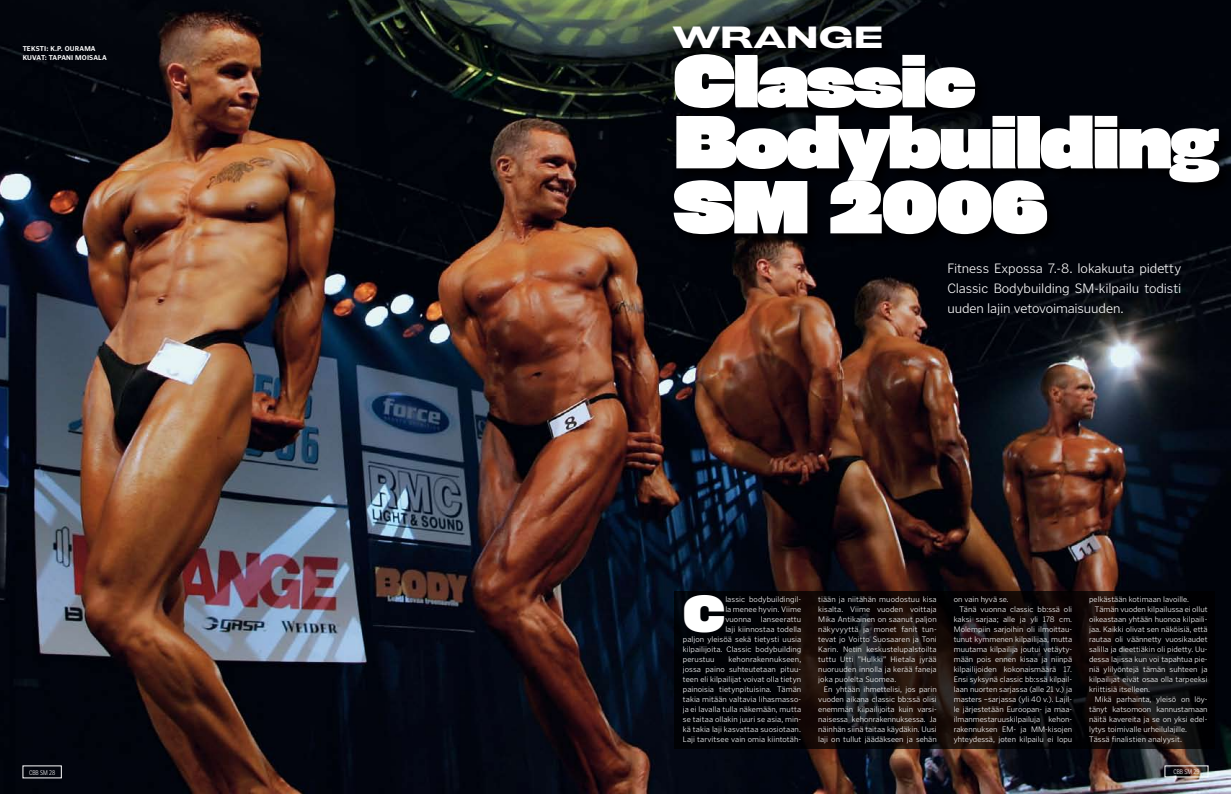
<style>
.page{position:relative;width:1231px;height:794px;background:#fff}
.page>*{position:absolute;margin:0;border:0;box-sizing:border-box;transform-origin:0 0}
.t1{font:900 66.2px/61px "Rhode";letter-spacing:-.05em;color:#fff}
.t2{font:900 66px "Rhode";color:#fff}
.t3{font:700 46.1px "Rhode";color:#fff}
.t4{font:600 expanded 27.5px "Rhode";letter-spacing:-.045em;color:#fff}
.t5{font:300 14px/20px "Poynter Gothic Text";letter-spacing:-.01em;color:#fff;text-align:justify}
.t6{font:300 8.2px/10px "Poynter Gothic Text";color:#fff;text-align:justify}
.t7{font:700 7px/9px "Poynter Gothic Text";letter-spacing:.02em;color:#fff}
.t8{font:300 condensed 7px "Poynter Gothic Text";color:#fff}
.s1{font-size:66.2px}
</style>
<div class="page">
<img style="left:0;top:0;width:1230px;height:794px">
<div style="left:674px;top:27px;width:556px;height:221px;background:#000208"></div>
<svg style="left:674px;top:590px;width:540px;height:158px;background:#0c0909"></svg>
<p class="t7" style="left:23px;top:44px;width:85px">TEKSTI: K.P. OURAMA<br>KUVAT: TAPANIM OISALA</p>
<h3 class="t4" style="left:673px;top:19px;width:212px">WRANGE</h3>
<h1 class="t1" style="left:673px;top:50px;width:547px">Classic<br>Bodybuilding</h1>
<h2 class="t2" style="left:673px;top:165px;width:376px"><span class="s1">SM</span> 2006</h2>
<h3 class="t5" style="left:947px;top:258px;width:235px">Fitness Expossa 7.-8. lokakuuta pidetty Classic Bodybuilding SM-kilpailu todisti uuden lajin vetovoimaisuuden.</h3>
<h3 class="t3" style="left:682px;top:584px;width:44px">C</h3>
<p class="t6" style="left:725px;top:594px;width:77px">lassic bodybuildingil-</p>
<p class="t6" style="left:725px;top:604px;width:77px">la menee hyvin. Viime</p>
<p class="t6" style="left:725px;top:614px;width:77px">vuonna lanseerattu</p>
<p class="t6" style="left:725px;top:624px;width:77px">laji kiinnostaa todella</p>
<p class="t6" style="left:682px;top:634px;width:120px">paljon yleisöä sekä tietysti uusia</p>
<p class="t6" style="left:682px;top:644px;width:120px">kilpailijoita. Classic bodybuilding</p>
<p class="t6" style="left:682px;top:654px;width:33px">perustuu</p>
<p class="t6" style="left:682px;top:654px;width:120px;text-indent:46px">kehonrakennukseen, jossa paino suhteutetaan pituu&shy;teen eli kilpailijat voivat olla tietyn painoisia tietynpituisina. Tämän takia mitään valtavia lihasmasso&shy;ja ei lavalla tulla näkemään, mutta se taitaa ollakin juuri se asia, min&shy;kä takia laji kasvattaa suosiotaan.<br>Laji tarvitsee vain omia kiintotäh-</p>
<p class="t6" style="left:818px;top:594px;width:120px">tiään ja niitähän muodostuu kisa kisalta. Viime vuoden voittaja Mika Antikainen on saanut paljon näkyvyyttä ja monet fanit tun&shy;tevat jo Voitto Suosaaren ja Toni Karin. Netin keskustelupalstoilta tuttu Utti ”Hulkki” Hietala jyrää nuoruuden innolla ja kerää faneja joka puolelta Suomea.</p>
<p class="t6" style="left:818px;top:684px;width:120px;text-indent:6px">En yhtään ihmettelisi, jos parin vuoden aikana classic bb:ssä olisi enemmän kilpailijoita kuin varsi&shy;naisessa kehonrakennuksessa. Ja näinhän siinä taitaa käydäkin. Uusi laji on tullut jäädäkseen ja sehän</p>
<p class="t6" style="left:953px;top:594px;width:56px">on vain hyvä se.</p>
<p class="t6" style="left:959px;top:604px;width:114px">Tänä vuonna classic bb:ssä oli</p>
<p class="t6" style="left:953px;top:614px;width:120px">kaksi sarjaa; alle ja yli 178 cm.</p>
<p class="t6" style="left:953px;top:624px;width:120px">Molempiin sarjoihin oli ilmoittau-</p>
<p class="t6" style="left:953px;top:634px;width:120px">tunut kymmenen kilpailijaa, mutta</p>
<p class="t6" style="left:953px;top:644px;width:120px">muutama kilpailija joutui vetäyty-</p>
<p class="t6" style="left:953px;top:654px;width:120px">mään pois ennen kisaa ja niinpä</p>
<p class="t6" style="left:953px;top:664px;width:120px">kilpailijoiden kokonaismäärä 17.</p>
<p class="t6" style="left:953px;top:674px;width:120px">Ensi syksynä classic bb:ssä kilpail-</p>
<p class="t6" style="left:953px;top:684px;width:120px">laan nuorten sarjassa (alle 21 v.) ja</p>
<p class="t6" style="left:953px;top:694px;width:120px">masters –sarjassa (yli 40 v.). Lajil-</p>
<p class="t6" style="left:953px;top:704px;width:120px">le järjestetään Euroopan- ja maa-</p>
<p class="t6" style="left:953px;top:714px;width:120px">ilmanmestaruuskilpailuja kehon-</p>
<p class="t6" style="left:953px;top:724px;width:120px">rakennuksen EM- ja MM-kisojen</p>
<p class="t6" style="left:953px;top:734px;width:120px">yhteydessä, joten kilpailu ei lopu</p>
<p class="t6" style="left:1089px;top:594px;width:101px">pelkästään kotimaan lavoille.</p>
<p class="t6" style="left:1094px;top:604px;width:114px">Tämän vuoden kilpailussa ei ollut</p>
<p class="t6" style="left:1089px;top:614px;width:120px">oikeastaan yhtään huonoa kilpaili-</p>
<p class="t6" style="left:1089px;top:624px;width:120px">jaa. Kaikki olivat sen näköisiä, että</p>
<p class="t6" style="left:1089px;top:634px;width:120px">rautaa oli väännetty vuosikaudet</p>
<p class="t6" style="left:1089px;top:644px;width:120px">salilla ja dieettiäkin oli pidetty. Uu-</p>
<p class="t6" style="left:1089px;top:654px;width:120px">dessa lajissa kun voi tapahtua pie-</p>
<p class="t6" style="left:1089px;top:664px;width:120px">niä ylilyöntejä tämän suhteen ja</p>
<p class="t6" style="left:1089px;top:674px;width:120px">kilpailijat eivät osaa olla tarpeeksi</p>
<p class="t6" style="left:1089px;top:684px;width:62px">kriittisiä itselleen.</p>
<p class="t6" style="left:1094px;top:694px;width:114px">Mikä parhainta, yleisö on löy-</p>
<p class="t6" style="left:1089px;top:704px;width:120px">tänyt katsomoon kannustamaan</p>
<p class="t6" style="left:1089px;top:714px;width:120px">näitä kavereita ja se on yksi edel-</p>
<p class="t6" style="left:1089px;top:724px;width:99px">lytys toimivalle urheilulajille.</p>
<p class="t6" style="left:1089px;top:734px;width:94px">Tässä finalistien analyysit.</p>
<p class="t8" style="left:29px;top:768px;width:28px">CBB SM 28</p>
<p class="t8" style="left:1173px;top:768px;width:28px">CBB SM 29</p>
</div>
